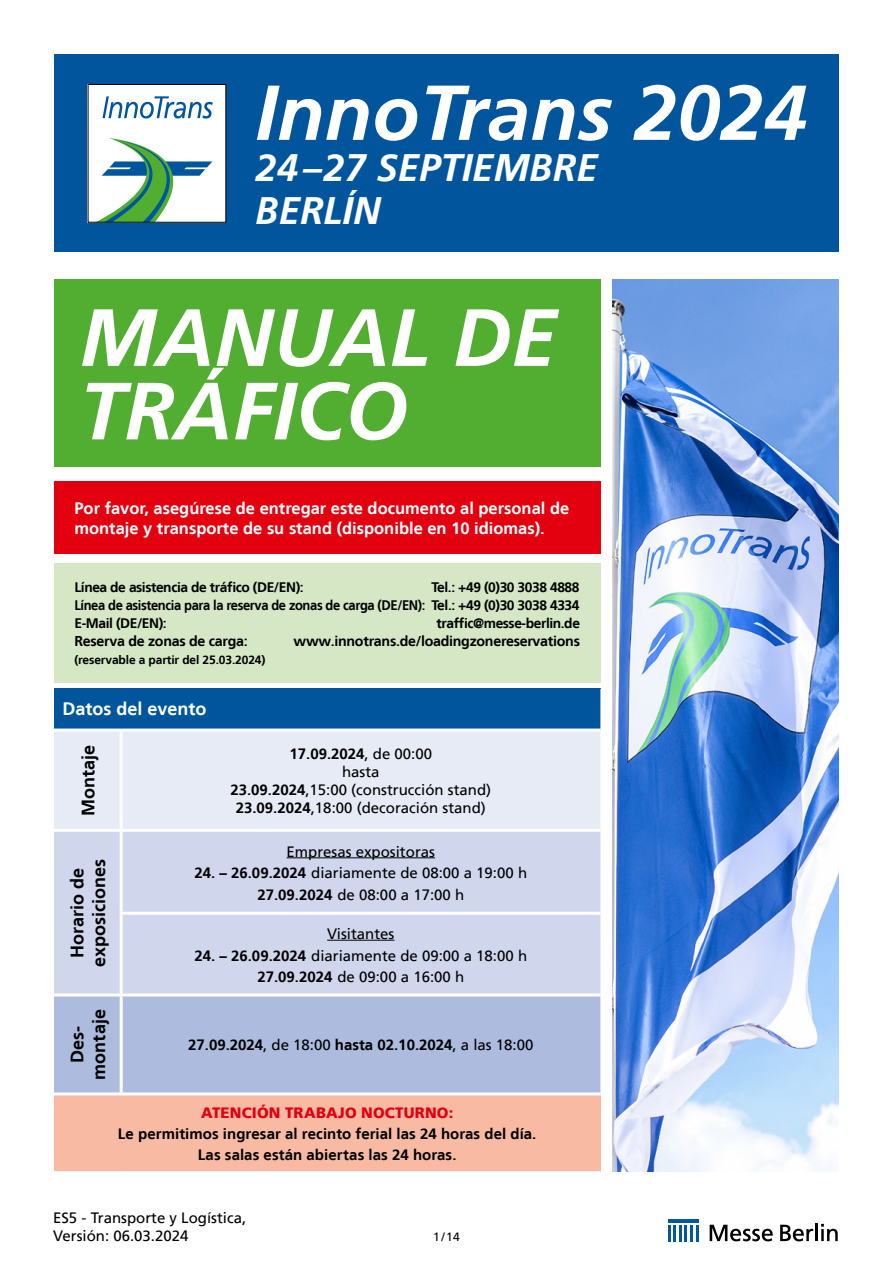
<style>
.page{position:relative;width:893px;height:1263px;background:#fff}
.page>*{position:absolute;margin:0;border:0;box-sizing:border-box;transform-origin:0 0}
.t1{font:italic 700 81px/73.5px "Frutiger LT";color:#fff}
.t2{font:italic 700 77.7px "Frutiger LT";color:#fff}
.t3{font:italic 700 38.25px/42.6px "Frutiger LT";color:#fff}
.t4{font:700 18px/21.6px "Frutiger LT";color:#000;text-align:center}
.t5{font:700 18px "Frutiger LT";color:#fff}
.t6{font:700 16.5px/19.8px "Frutiger LT";color:#fff}
.t7{font:15px/18px "Frutiger LT";color:#000;text-align:center}
.t8{font:700 15px/21px "Frutiger LT";color:#000;text-align:center}
.t9{font:900 15px "Frutiger LT";letter-spacing:.01em;color:#e3000f}
.t10{font:700 14.25px "Frutiger LT";letter-spacing:-.02em;color:#000}
.t11{font:700 13.8px/18px "Frutiger LT";letter-spacing:-.03em;color:#000;text-align:justify}
.t12{font:700 12px "Frutiger LT";letter-spacing:-.01em;color:#000}
.t13{font:12px "Frutiger LT";color:#000}
.s1{font-weight:700}
.s2{font-weight:400}
</style>
<div class="page">
<div style="left:54px;top:280px;width:546px;height:187px;background:#51ae30"></div>
<div style="left:54px;top:54px;width:785px;height:198px;background:#00559d"></div>
<div style="left:54px;top:482px;width:546px;height:72px;background:#e3000f"></div>
<div style="left:54px;top:563px;width:546px;height:119px;background:#d5e7c5"></div>
<div style="left:54px;top:689px;width:546px;height:41px;background:#00559d"></div>
<svg style="left:600px;top:689px;width:1px;height:482px"></svg>
<div style="left:54px;top:731px;width:546px;height:98px;background:#e7ebf6"></div>
<div style="left:54px;top:832px;width:546px;height:161px;background:#d0d7ec"></div>
<div style="left:54px;top:996px;width:546px;height:96px;background:#acbbde"></div>
<div style="left:54px;top:1094px;width:546px;height:79px;background:#f8baa2"></div>
<hr style="left:54px;top:728px;width:67px;height:3px;background:#fff">
<hr style="left:121px;top:728px;width:479px;height:3px;background:#fff">
<hr style="left:120px;top:731px;width:3px;height:98px;background:#fff">
<hr style="left:600px;top:728px;width:239px;height:3px;background:#fff">
<hr style="left:120px;top:832px;width:3px;height:80px;background:#fff">
<hr style="left:600px;top:829px;width:239px;height:3px;background:#fff">
<hr style="left:120px;top:912px;width:480px;height:3px;background:#fff">
<hr style="left:120px;top:915px;width:3px;height:78px;background:#fff">
<hr style="left:600px;top:912px;width:239px;height:3px;background:#fff">
<hr style="left:120px;top:996px;width:3px;height:96px;background:#fff">
<hr style="left:600px;top:993px;width:239px;height:3px;background:#fff">
<hr style="left:54px;top:1092px;width:67px;height:3px;background:#fff">
<hr style="left:121px;top:1092px;width:479px;height:3px;background:#fff">
<hr style="left:600px;top:1092px;width:239px;height:3px;background:#fff">
<hr style="left:54px;top:1171px;width:67px;height:3px;background:#fff">
<hr style="left:121px;top:1171px;width:479px;height:3px;background:#fff">
<hr style="left:287px;top:857px;width:148px;height:1px;background:#000">
<hr style="left:327px;top:940px;width:67px;height:1px;background:#000">
<div style="left:88px;top:84px;width:138px;height:139px;background:#fff"></div>
<svg style="left:98px;top:138px;width:115px;height:83px"></svg>
<svg style="left:102px;top:96px;width:111px;height:23px"></svg>
<div style="left:88px;top:84px;width:138px;height:139px;border:1px solid #000"></div>
<hr style="left:815px;top:1223px;width:3px;height:18px;background:#000">
<svg style="left:821px;top:1224px;width:17px;height:17px"></svg>
<svg style="left:780px;top:1225px;width:33px;height:16px"></svg>
<svg style="left:710px;top:1225px;width:63px;height:16px"></svg>
<hr style="left:668px;top:1219px;width:30px;height:3px;background:#0058a2">
<svg style="left:668px;top:1225px;width:2px;height:16px"></svg>
<hr style="left:673px;top:1225px;width:3px;height:16px;background:#0058a2">
<hr style="left:679px;top:1225px;width:3px;height:16px;background:#0058a2">
<hr style="left:684px;top:1225px;width:3px;height:16px;background:#0058a2">
<hr style="left:690px;top:1225px;width:3px;height:16px;background:#0058a2">
<svg style="left:696px;top:1225px;width:2px;height:16px"></svg>
<img style="left:612px;top:280px;width:227px;height:891px">
<h2 class="t2" style="left:256px;top:67px;width:553px">InnoTrans 2024</h2>
<h3 class="t3" style="left:256px;top:147px;width:343px">24–27 SEPTIEMBRE<br>BERLÍN</h3>
<h1 class="t1" style="left:80px;top:301px;width:478px">MANUAL DE<br>TRÁFICO</h1>
<p class="t6" style="left:74px;top:498px;width:496px">Por favor, asegúrese de entregar este documento al personal de montaje y transporte de su stand (disponible en 10 idiomas).</p>
<p class="t11" style="left:74px;top:578px;width:231px">Línea de asistencia de tráfico (DE/EN):</p>
<p class="t11" style="left:74px;top:578px;width:507px;text-indent:357px">Tel.: +49 (0)30 3038 4888<br>Línea de asistencia para la reserva de zonas de carga (DE/EN): Tel.: +49 (0)30 3038 4334<br>E-Mail (DE/EN):</p>
<p class="t11" style="left:437px;top:614px;width:145px">traffic@messe-berlin.de</p>
<p class="t10" style="left:74px;top:633px;width:175px">Reserva de zonas de carga:</p>
<p class="t10" style="left:294px;top:633px;width:288px">www.innotrans.de/loadingzonereservations</p>
<p class="t12" style="left:74px;top:653px;width:193px">(reservable a partir del 25.03.2024)</p>
<p class="t5" style="left:63px;top:698px;width:146px">Datos del evento</p>
<p class="t4" style="left:77px;top:816px;width:73px;rotate:-90deg">Montaje</p>
<p class="t7" style="left:230px;top:745px;width:262px"><span class="s1">17.09.2024</span>, de 00:00<br>hasta<br><span class="s1">23.09.2024</span>,15:00 (construcción stand)<br><span class="s1">23.09.2024</span>,18:00 (decoración stand)</p>
<p class="t4" style="left:67px;top:967px;width:109px;rotate:-90deg">Horario de exposiciones</p>
<p class="t7" style="left:287px;top:842px;width:150px">Empresas expositoras</p>
<p class="t7" style="left:194px;top:862px;width:334px;line-height:21.6px"><span class="s1">24. – 26.09.2024</span> diariamente de 08:00 a 19:00 h<br><span class="s1">27.09.2024</span> de 08:00 a 17:00 h</p>
<p class="t7" style="left:327px;top:925px;width:69px">Visitantes</p>
<p class="t7" style="left:194px;top:945px;width:334px;line-height:21.6px"><span class="s1">24. – 26.09.2024</span> diariamente de 09:00 a 18:00 h<br><span class="s1">27.09.2024</span> de 09:00 a 16:00 h</p>
<p class="t4" style="left:67px;top:1079px;width:72px;rotate:-90deg">Des&shy;montaje</p>
<p class="t8" style="left:188px;top:1034px;width:347px">27.09.2024<span class="s2">, de 18:00</span> hasta 02.10.2024<span class="s2">, a las 18:00</span></p>
<p class="t9" style="left:201px;top:1104px;width:254px">ATENCIÓN TRABAJO NOCTURNO:</p>
<p class="t8" style="left:118px;top:1123px;width:420px">Le permitimos ingresar al recinto ferial las 24 horas del día.<br>Las salas están abiertas las 24 horas.</p>
<p class="t7" style="left:53px;top:1209px;width:195px;text-align:left">ES5 - Transporte y Logística,<br>Versión: 06.03.2024</p>
<p class="t13" style="left:433px;top:1229px;width:28px">1/14</p>
</div>
